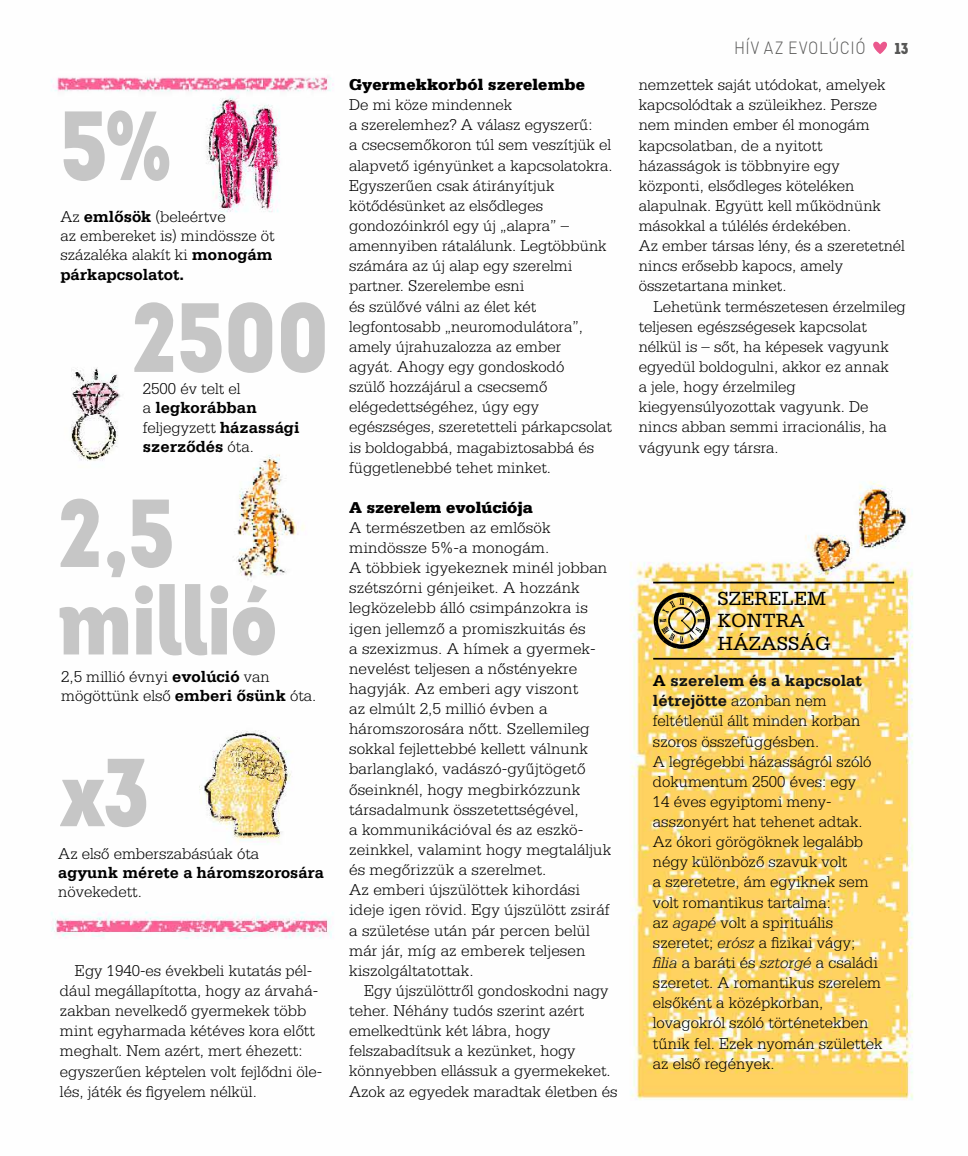
<style>
.page{position:relative;width:968px;height:1156px;background:#fff}
.page>*{position:absolute;margin:0;border:0;box-sizing:border-box;transform-origin:0 0}
.t1{font:900 98px "Intro Cond";color:#c6c6c6}
.t2{font:900 96.25px/87.5px "Intro Cond";letter-spacing:-.01em;color:#c6c6c6}
.t3{font:20.12px/22.8px "Serifa Std";color:#000}
.t4{font:300 17.5px "DIN Pro";letter-spacing:.035em;color:#575756;scale:.9 1}
.t5{font:300 16.62px/20.1px "Serifa Std";color:#000}
.t6{font:700 16.62px/19.2px "Serifa Std";color:#000}
.t7{font:900 16.62px "Serifa Std";letter-spacing:.01em;color:#000}
.t8{font:900 15.75px "Intro Cond";color:#575756}
.s1{font-weight:700}
.s2{font-weight:300}
.s3{font-weight:700;color:#131313}
.s4{font-style:italic;color:#131313}
</style>
<div class="page">
<img style="left:51px;top:42px;width:862px;height:1058px">
<svg style="left:872px;top:41px;width:14px;height:13px"></svg>
<hr style="left:653px;top:582px;width:241px;height:1px;background:#000">
<hr style="left:653px;top:658px;width:241px;height:2px;background:#000">
<img style="left:653px;top:592px;width:57px;height:57px">
<h1 class="t1" style="left:60px;top:79px;width:113px">5%</h1>
<p class="t5" style="left:60px;top:207px;width:216px;line-height:19.2px">Az <span class="s1">emlősök</span> (beleértve<br>az embereket is) mindössze öt százaléka alakít ki <span class="s1">monogám párkapcsolatot.</span></p>
<h1 class="t1" style="left:131px;top:271px;width:199px">2500</h1>
<p class="t6" style="left:143px;top:379px;width:158px"><span class="s2">2500 év telt el<br>a</span> legkorábban <span class="s2">feljegyzett</span> házassági szerződés <span class="s2">óta.</span></p>
<h2 class="t2" style="left:57px;top:487px;width:221px">2,5 millió</h2>
<p class="t5" style="left:61px;top:667px;width:256px;line-height:19.2px">2,5 millió évnyi <span class="s1">evolúció</span> van mögöttünk első <span class="s1">emberi ősünk</span> óta.</p>
<h2 class="t2" style="left:60px;top:746px;width:92px">x3</h2>
<p class="t5" style="left:58px;top:843px;width:202px">Az első emberszabásúak óta</p>
<p class="t6" style="left:58px;top:863px;width:267px">agyunk mérete a háromszorosára</p>
<p class="t5" style="left:58px;top:882px;width:85px">növekedett.</p>
<p class="t5" style="left:60px;top:960px;width:264px;text-indent:15px">Egy 1940-es évekbeli kutatás pél&shy;dául megállapította, hogy az árvahá&shy;zakban nevelkedő gyermekek több mint egyharmada kétéves kora előtt meghalt. Nem azért, mert éhezett: egyszerűen képtelen volt fejlődni öle&shy;lés, játék és figyelem nélkül.</p>
<p class="t7" style="left:349px;top:75px;width:237px">Gyermekkorból szerelembe</p>
<p class="t5" style="left:349px;top:95px;width:265px">De mi köze mindennek<br>a szerelemhez? A válasz egyszerű:<br>a csecsemőkoron túl sem veszítjük el alapvető igényünket a kapcsolatokra.<br>Egyszerűen csak átirányítjuk kötődésünket az elsődleges gondozóinkról egy új „alapra” – amennyiben rátalálunk. Legtöbbünk számára az új alap egy szerelmi partner. Szerelembe esni<br>és szülővé válni az élet két legfontosabb „neuromodulátora”, amely újrahuzalozza az ember<br>agyát. Ahogy egy gondoskodó<br>szülő hozzájárul a csecsemő elégedettségéhez, úgy egy egészséges, szeretetteli párkapcsolat is boldogabbá, magabiztosabbá és függetlenebbé tehet minket.</p>
<p class="t7" style="left:349px;top:498px;width:185px">A szerelem evolúciója</p>
<p class="t5" style="left:349px;top:517px;width:263px">A természetben az emlősök mindössze 5%-a monogám.<br>A többiek igyekeznek minél jobban szétszórni génjeiket. A hozzánk legközelebb álló csimpánzokra is igen jellemző a promiszkuitás és<br>a szexizmus. A hímek a gyermek&shy;nevelést teljesen a nőstényekre hagyják. Az emberi agy viszont<br>az elmúlt 2,5 millió évben a háromszorosára nőtt. Szellemileg sokkal fejlettebbé kellett válnunk barlanglakó, vadászó-gyűjtögető őseinknél, hogy megbirkózzunk társadalmunk összetettségével,<br>a kommunikációval és az eszkö&shy;zeinkkel, valamint hogy megtaláljuk és megőrizzük a szerelmet.<br>Az emberi újszülöttek kihordási ideje igen rövid. Egy újszülött zsiráf a születése után pár percen belül már jár, míg az emberek teljesen kiszolgáltatottak.</p>
<p class="t5" style="left:349px;top:980px;width:270px;text-indent:15px">Egy újszülöttről gondoskodni nagy teher. Néhány tudós szerint azért emelkedtünk két lábra, hogy felszabadítsuk a kezünket, hogy könnyebben ellássuk a gyermekeket.<br>Azok az egyedek maradtak életben és</p>
<p class="t4" style="left:734px;top:35px;width:148px">HÍV AZ EVOLÚCIÓ</p>
<p class="t8" style="left:894px;top:37px;width:16px">13</p>
<p class="t5" style="left:638px;top:75px;width:268px">nemzettek saját utódokat, amelyek kapcsolódtak a szüleikhez. Persze nem minden ember él monogám kapcsolatban, de a nyitott házasságok is többnyire egy központi, elsődleges köteléken alapulnak. Együtt kell működnünk másokkal a túlélés érdekében.<br>Az ember társas lény, és a szeretetnél nincs erősebb kapocs, amely összetartana minket.</p>
<p class="t5" style="left:638px;top:296px;width:268px;text-indent:15px">Lehetünk természetesen érzelmileg teljesen egészségesek kapcsolat nélkül is – sőt, ha képesek vagyunk egyedül boldogulni, akkor ez annak<br>a jele, hogy érzelmileg kiegyensúlyozottak vagyunk. De nincs abban semmi irracionális, ha vágyunk egy társra.</p>
<p class="t3" style="left:717px;top:587px;width:114px">SZERELEM<br>KONTRA<br>HÁZASSÁG</p>
<p class="t5" style="left:653px;top:671px;width:231px"><span class="s1">A</span> <span class="s3">szerelem és a kapcsolat létrejötte</span> azonban nem feltétlenül állt minden korban szoros összefüggésben.<br>A legrégebbi házasságról szóló dokumentum 2500 éves: egy<br>14 éves egyiptomi meny&shy;asszonyért hat tehenet adtak.<br>Az ókori görögöknek legalább négy különböző szavuk volt<br>a szeretetre, ám egyiknek sem volt romantikus tartalma:<br>az <span class="s4">agapé</span> volt a spirituális szeretet; <span class="s4">erósz</span> a fizikai vágy; <span class="s4">filia</span> a baráti és <span class="s4">sztorgé</span> a családi szeretet. A romantikus szerelem elsőként a középkorban, lovagokról szóló történetekben tűnik fel. Ezek nyomán születtek az első regények.</p>
</div>
